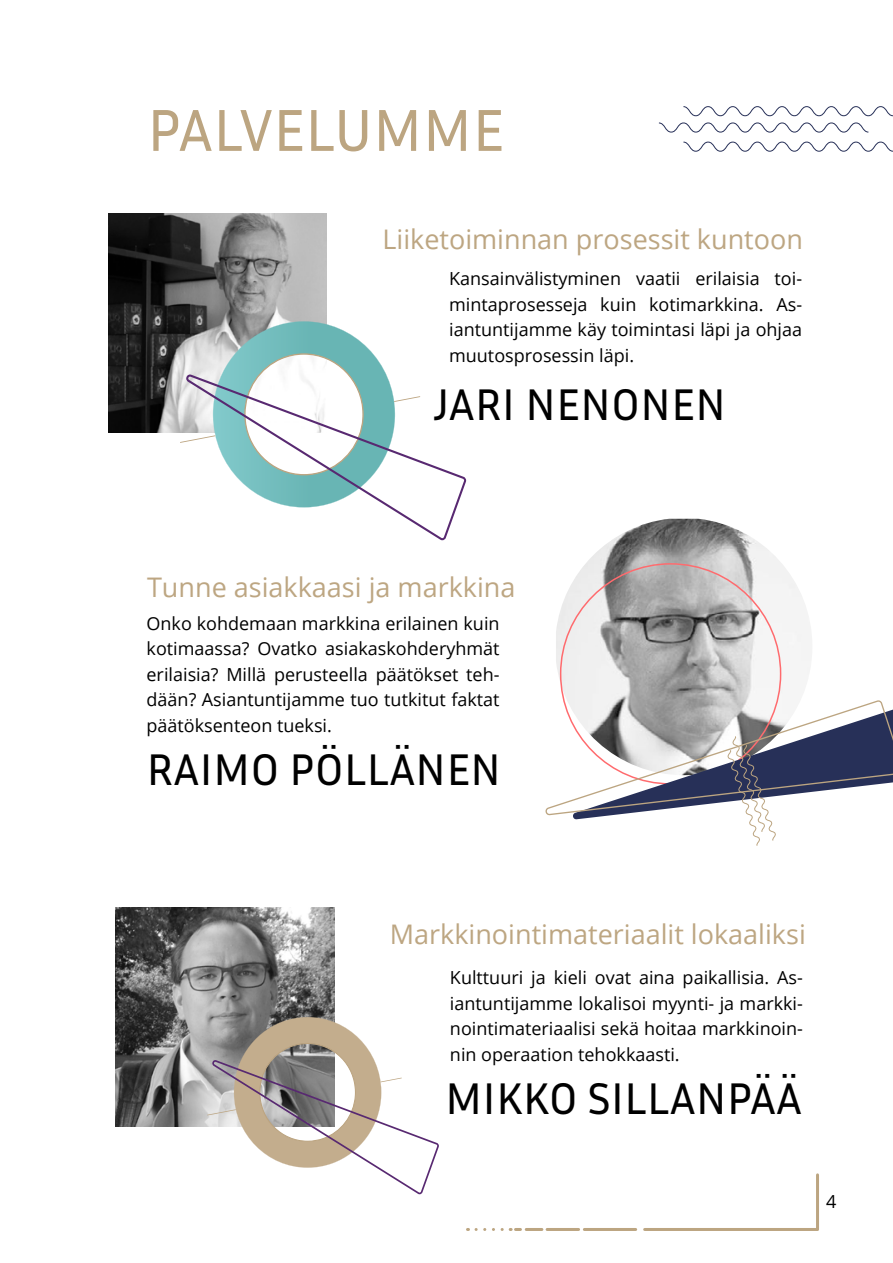
<style>
.page{position:relative;width:893px;height:1263px;background:#fff}
.page>*{position:absolute;margin:0;border:0;box-sizing:border-box;transform-origin:0 0}
.t1{font:60px "Inria Sans";color:#bca581}
.t2{font:45px "Inria Sans";color:#000}
.t3{font:27px "Open Sans";color:#bda682}
.t4{font:18px/25.5px "Open Sans";color:#000;text-align:justify}
</style>
<div class="page">
<hr style="left:816px;top:1175px;width:3px;height:54px;background:#bca581">
<hr style="left:645px;top:1228px;width:172px;height:3px;background:#bca581">
<hr style="left:584px;top:1228px;width:52px;height:3px;background:#bca581">
<hr style="left:547px;top:1228px;width:32px;height:3px;background:#bca581">
<hr style="left:526px;top:1228px;width:16px;height:3px;background:#bca581">
<svg style="left:476px;top:1228px;width:44px;height:3px"></svg>
<svg style="left:658px;top:106px;width:235px;height:46px"></svg>
<img style="left:108px;top:213px;width:219px;height:219px">
<img style="left:556px;top:519px;width:256px;height:182px">
<svg style="left:180px;top:321px;width:206px;height:122px"></svg>
<svg style="left:186px;top:374px;width:280px;height:166px"></svg>
<svg style="left:545px;top:701px;width:348px;height:145px"></svg>
<img style="left:115px;top:907px;width:219px;height:219px">
<svg style="left:207px;top:1017px;width:232px;height:177px"></svg>
<h1 class="t1" style="left:147px;top:91px;width:359px">PALVELUMME</h1>
<h3 class="t3" style="left:382px;top:221px;width:422px">Liiketoiminnan prosessit kuntoon</h3>
<p class="t4" style="left:449px;top:265px;width:355px">Kansainvälistyminen vaatii erilaisia toi&shy;mintaprosesseja kuin kotimarkkina. As&shy;iantuntijamme käy toimintasi läpi ja ohjaa muutosprosessin läpi.</p>
<h2 class="t2" style="left:433px;top:376px;width:295px">JARI NENONEN</h2>
<h3 class="t3" style="left:147px;top:568px;width:370px">Tunne asiakkaasi ja markkina</h3>
<p class="t4" style="left:147px;top:610px;width:355px">Onko kohdemaan markkina erilainen kuin kotimaassa? Ovatko asiakaskohderyhmät erilaisia? Millä perusteella päätökset teh&shy;dään? Asiantuntijamme tuo tutkitut faktat päätöksenteon tueksi.</p>
<h2 class="t2" style="left:147px;top:740px;width:356px">RAIMO PÖLLÄNEN</h2>
<h3 class="t3" style="left:390px;top:915px;width:418px">Markkinointimateriaalit lokaaliksi</h3>
<p class="t4" style="left:450px;top:964px;width:355px">Kulttuuri ja kieli ovat aina paikallisia. As&shy;iantuntijamme lokalisoi myynti- ja markki&shy;nointimateriaalisi sekä hoitaa markkinoin&shy;nin operaation tehokkaasti.</p>
<h2 class="t2" style="left:445px;top:1070px;width:358px">MIKKO SILLANPÄÄ</h2>
<p class="t4" style="left:826px;top:1188px;width:12px">4</p>
</div>
